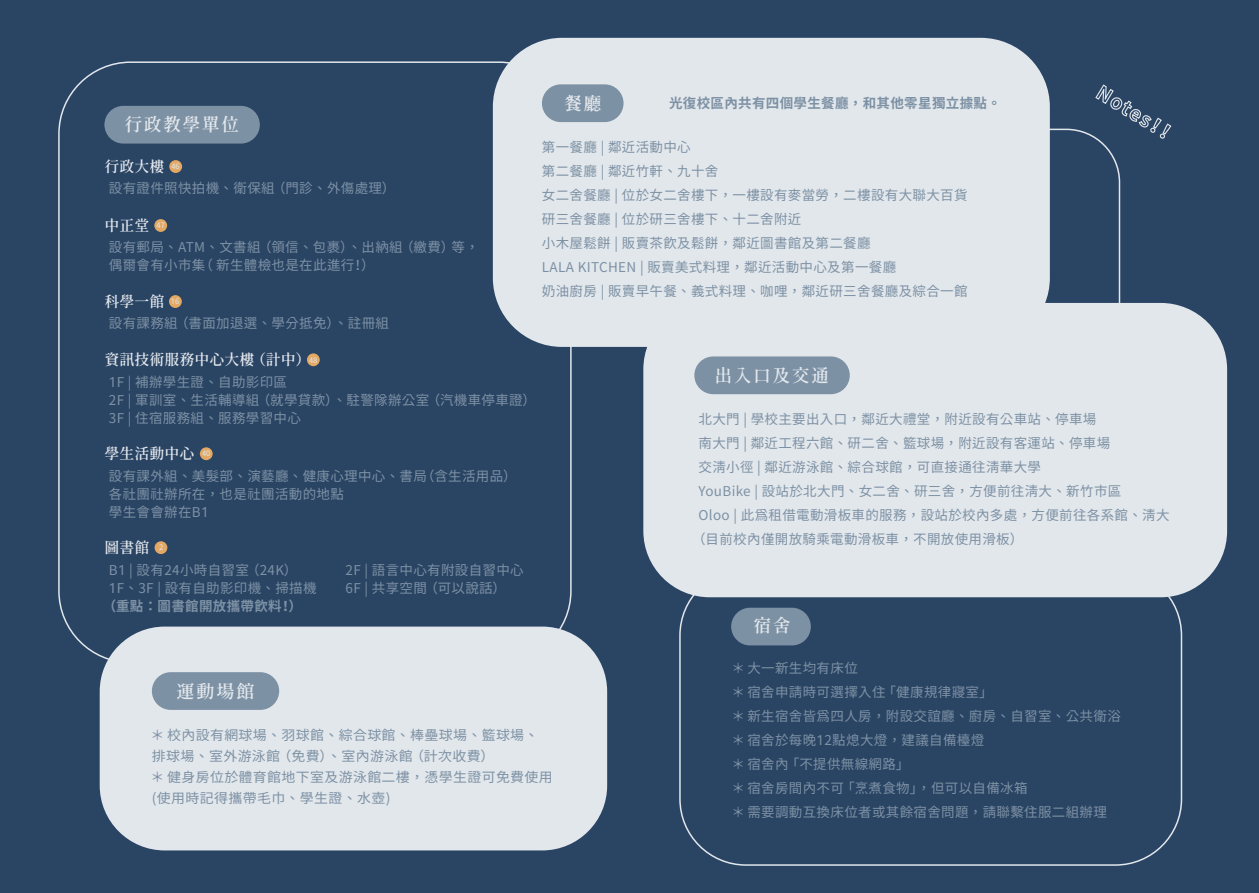
<style>
.page{position:relative;width:1259px;height:893px;background:#fff}
.page>*{position:absolute;margin:0;border:0;box-sizing:border-box;transform-origin:0 0}
.t1{font:600 18px "Gen Wan Min JP";letter-spacing:.075em;color:#e2e7ec}
.t2{font:600 15px "Gen Wan Min TW";color:#e2e7ec}
.t3{font:13.5px/24px "Gen Yo Gothic TW R";letter-spacing:.025em;color:#7d91a4}
.t4{font:13.5px "Gen Yo Gothic TW B";letter-spacing:.025em;color:#7d91a4}
.t5{font:7.5px "Gen Yo Gothic TW R";color:#e2e7ec}
</style>
<div class="page">
<div style="left:0;top:0;width:640px;height:893px;background:#2a4464"></div>
<div style="left:619px;top:0;width:640px;height:893px;background:#2a4464"></div>
<div style="left:104px;top:106px;width:156px;height:38px;background:#7d91a4;border-radius:19px"></div>
<svg style="left:1094px;top:84px;width:78px;height:55px"></svg>
<div style="left:731px;top:608px;width:80px;height:37px;background:#7d91a4;border-radius:19px"></div>
<div style="left:100px;top:627px;width:507px;height:223px;background:#e2e7ec;border-radius:65px"></div>
<div style="left:152px;top:672px;width:127px;height:38px;background:#7d91a4;border-radius:19px"></div>
<div style="left:643px;top:303px;width:584px;height:294px;background:#e2e7ec;border-radius:66px"></div>
<div style="left:493px;top:38px;width:557px;height:309px;background:#e2e7ec;border-radius:69px"></div>
<div style="left:542px;top:84px;width:81px;height:38px;background:#7d91a4;border-radius:19px"></div>
<div style="left:694px;top:356px;width:155px;height:38px;background:#7d91a4;border-radius:19px"></div>
<div style="left:169px;top:160px;width:13px;height:13px;background:#e3a964;border-radius:50%"></div>
<div style="left:154px;top:219px;width:13px;height:13px;background:#e3a964;border-radius:50%"></div>
<div style="left:307px;top:353px;width:13px;height:13px;background:#e3a964;border-radius:50%"></div>
<div style="left:169px;top:295px;width:13px;height:13px;background:#e3a964;border-radius:50%"></div>
<div style="left:200px;top:447px;width:13px;height:13px;background:#e3a964;border-radius:50%"></div>
<div style="left:155px;top:541px;width:12px;height:13px;background:#e3a964;border-radius:50%"></div>
<h1 class="t1" style="left:124px;top:115px;width:116px">行政教學單位</h1>
<p class="t2" style="left:104px;top:158px;width:61px">行政大樓</p>
<p class="t3" style="left:109px;top:177px;width:288px">設有證件照快拍機、衛保組 （門診、外傷處理）</p>
<p class="t5" style="left:171px;top:163px;width:10px">46</p>
<p class="t2" style="left:104px;top:217px;width:46px">中正堂</p>
<p class="t3" style="left:109px;top:239px;width:371px;line-height:18px">設有郵局、ATM、文書組 （領信、包裹）、出納組 （繳費）等，偶爾會有小市集（ 新生體檢也是在此進行！）</p>
<p class="t5" style="left:157px;top:221px;width:10px">47</p>
<p class="t2" style="left:104px;top:293px;width:61px">科學一館</p>
<p class="t3" style="left:109px;top:312px;width:282px">設有課務組 （書面加退選、學分抵免）、註冊組</p>
<p class="t5" style="left:171px;top:297px;width:10px">16</p>
<p class="t2" style="left:104px;top:351px;width:208px">資訊技術服務中心大樓 （計中）</p>
<p class="t3" style="left:109px;top:373px;width:429px;line-height:18px">1F | 補辦學生證、自助影印區<br>2F | 軍訓室、生活輔導組 （就學貸款）、駐警隊辦公室 （汽機車停車證）<br>3F | 住宿服務組、服務學習中心</p>
<p class="t5" style="left:309px;top:356px;width:10px">48</p>
<p class="t2" style="left:104px;top:445px;width:91px">學生活動中心</p>
<p class="t3" style="left:109px;top:467px;width:409px;line-height:18px">設有課外組、美髮部、演藝廳、健康心理中心、書局（含生活用品）各社團社辦所在，也是社團活動的地點<br>學生會會辦在B1</p>
<p class="t5" style="left:202px;top:449px;width:10px">40</p>
<p class="t2" style="left:104px;top:539px;width:46px">圖書館</p>
<p class="t3" style="left:109px;top:558px;width:190px">B1 | 設有24小時自習室 （24K）</p>
<p class="t5" style="left:159px;top:543px;width:6px">2</p>
<p class="t3" style="left:109px;top:561px;width:416px;line-height:18px;text-indent:216px">　 2F | 語言中心有附設自習中心<br>1F、3F | 設有自助影印機、掃描機 　 6F | 共享空間 （可以說話）</p>
<p class="t4" style="left:103px;top:598px;width:201px">（重點：圖書館開放攜帶飮料！）</p>
<h1 class="t1" style="left:564px;top:93px;width:39px">餐廳</h1>
<p class="t4" style="left:669px;top:95px;width:333px">光復校區內共有四個學生餐廳，和其他零星獨立據點。</p>
<p class="t3" style="left:542px;top:135px;width:427px">第一餐廳 | 鄰近活動中心<br>第二餐廳 | 鄰近竹軒、九十舍<br>女二舍餐廳 | 位於女二舍樓下，一樓設有麥當勞，二樓設有大聯大百貨研三舍餐廳 | 位於研三舍樓下、十二舍附近<br>小木屋鬆餅 | 販賣茶飮及鬆餅，鄰近圖書館及第二餐廳<br>LALA KITCHEN | 販賣美式料理，鄰近活動中心及第一餐廳<br>奶油廚房 | 販賣早午餐、義式料理、咖哩，鄰近研三舍餐廳及綜合一館</p>
<h1 class="t1" style="left:714px;top:365px;width:116px">出入口及交通</h1>
<p class="t3" style="left:698px;top:407px;width:399px">北大門 | 學校主要出入口，鄰近大禮堂，附近設有公車站、停車場</p>
<p class="t3" style="left:698px;top:431px;width:413px">南大門 | 鄰近工程六館、研二舍、籃球場，附近設有客運站、停車場</p>
<p class="t3" style="left:698px;top:455px;width:344px">交淸小徑 | 鄰近游泳館、綜合球館，可直接通往淸華大學</p>
<p class="t3" style="left:698px;top:479px;width:424px">YouBike | 設站於北大門、女二舍、研三舍，方便前往淸大、新竹市區</p>
<p class="t3" style="left:698px;top:503px;width:472px">Oloo | 此為租借電動滑板車的服務，設站於校內多處，方便前往各系館、淸大</p>
<p class="t3" style="left:692px;top:527px;width:332px">（目前校內僅開放騎乘電動滑板車，不開放使用滑板）</p>
<h1 class="t1" style="left:176px;top:681px;width:80px">運動場館</h1>
<p class="t3" style="left:151px;top:725px;width:404px;line-height:21px">＊ 校內設有網球場、羽球館、綜合球館、棒壘球場、籃球場、排球場、室外游泳館 （免費）、室內游泳館 （計次收費）<br>＊ 健身房位於體育館地下室及游泳館二樓，憑學生證可免費使用(使用時記得攜帶毛巾、學生證、水壺)</p>
<h1 class="t1" style="left:753px;top:616px;width:39px">宿舍</h1>
<p class="t3" style="left:731px;top:656px;width:391px">＊ 大一新生均有床位<br>＊ 宿舍申請時可選擇入住 「健康規律寢室」<br>＊ 新生宿舍皆為四人房，附設交誼廳、廚房、自習室、公共衛浴＊ 宿舍於每晚12點熄大燈，建議自備檯燈<br>＊ 宿舍內 「不提供無線網路」<br>＊ 宿舍房間內不可 「烹煮食物」，但可以自備冰箱<br>＊ 需要調動互換床位者或其餘宿舍問題，請聯繫住服二組辦理</p>
</div>
